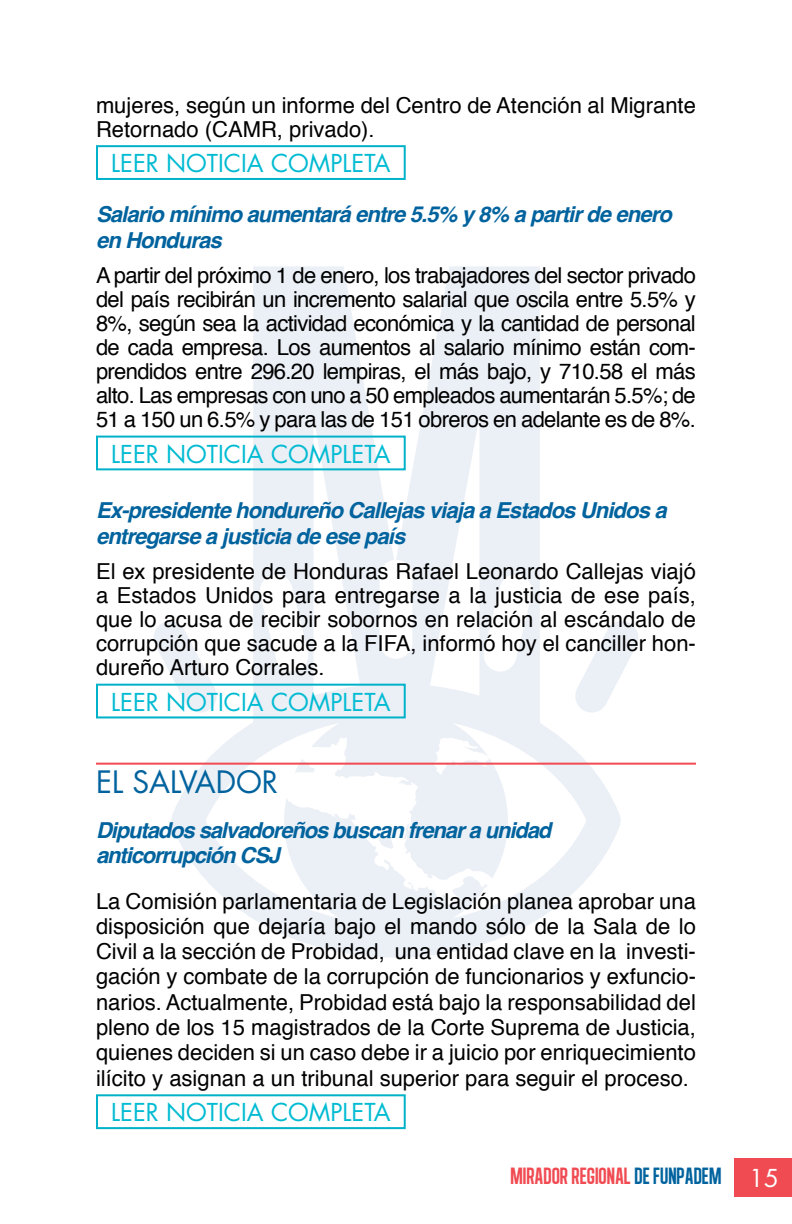
<style>
.page{position:relative;width:792px;height:1224px;background:#fff}
.page>*{position:absolute;margin:0;border:0;box-sizing:border-box;transform-origin:0 0}
.t1{font:30px "Futura LT";color:#00639e}
.t2{font:24px "Futura LT";color:#00bbd2}
.t3{font:24px "Algre Sans NC";color:#f04b52}
.t4{font:22px/24px "Helvetica";color:#000;text-align:justify}
.t5{font:italic 700 22px/25.2px "Helvetica";letter-spacing:-.04em;color:#00639e}
.s1{color:#00639e}
.s2{font-family:"Futura LT";color:#fff}
</style>
<div class="page">
<svg style="left:253px;top:266px;width:287px;height:418px;fill:#ebeff6"></svg>
<svg style="left:258px;top:573px;width:52px;height:99px"></svg>
<div style="left:380px;top:560px;width:32px;height:99px;background:#fff;border-radius:16px"></div>
<svg style="left:151px;top:621px;width:68px;height:63px"></svg>
<svg style="left:580px;top:621px;width:58px;height:63px"></svg>
<svg style="left:482px;top:573px;width:52px;height:99px"></svg>
<svg style="left:171px;top:684px;width:450px;height:274px"></svg>
<svg style="left:285px;top:738px;width:212px;height:167px"></svg>
<div style="left:734px;top:1158px;width:58px;height:39px;background:#f04b52"></div>
<hr style="left:96px;top:763px;width:600px;height:2px;background:#f04b52">
<div style="left:96px;top:145px;width:310px;height:35px;border:2px solid #00b2c9"></div>
<div style="left:96px;top:436px;width:310px;height:34px;border:2px solid #00b2c9"></div>
<div style="left:96px;top:684px;width:310px;height:34px;border:2px solid #00b2c9"></div>
<div style="left:96px;top:1094px;width:310px;height:35px;border:2px solid #00b2c9"></div>
<p class="t4" style="left:96px;top:93px;width:601px">mujeres, según un informe del Centro de Atención al Migrante<br>Retornado (CAMR, privado).</p>
<p class="t2" style="left:111px;top:148px;width:13px">LEER</p>
<p class="t2" style="left:166px;top:148px;width:138px">NOTICIA COMPLE</p>
<p class="t2" style="left:364px;top:148px;width:27px">TA</p>
<p class="t5" style="left:96px;top:202px;width:577px">Salario mínimo aumentará entre 5.5% y 8% a partir de enero en Honduras</p>
<p class="t4" style="left:96px;top:264px;width:601px">A partir del próximo 1 de enero, los trabajadores del sector privado del país recibirán un incremento salarial que oscila entre 5.5% y 8%, según sea la actividad económica y la cantidad de personal de cada empresa. Los aumentos al salario mínimo están com&shy;prendidos entre 296.20 lempiras, el más bajo, y 710.58 el más alto. Las empresas con uno a 50 empleados aumentarán 5.5%; de 51 a 150 un 6.5% y para las de 151 obreros en adelante es de 8%.</p>
<p class="t2" style="left:111px;top:438px;width:13px">LEER</p>
<p class="t2" style="left:166px;top:438px;width:138px">NOTICIA COMPLE</p>
<p class="t2" style="left:364px;top:438px;width:27px">TA</p>
<p class="t5" style="left:96px;top:498px;width:572px">Ex-presidente hondureño Callejas viaja a Estados Unidos a entregarse a justicia de ese país</p>
<p class="t4" style="left:96px;top:560px;width:602px">El ex presidente de Honduras Rafael Leonardo Callejas viajó a Estados Unidos para entregarse a la justicia de ese país, que lo acusa de recibir sobornos en relación al escándalo de corrupción que sacude a la FIFA, informó hoy el canciller hon&shy;dureño Arturo Corrales.</p>
<p class="t2" style="left:111px;top:687px;width:13px">LEER</p>
<p class="t2" style="left:166px;top:687px;width:138px">NOTICIA COMPLE</p>
<p class="t2" style="left:364px;top:687px;width:27px">TA</p>
<h1 class="t1" style="left:96px;top:762px;width:121px">EL SALVADOR</h1>
<p class="t5" style="left:96px;top:818px;width:457px">Diputados salvadoreños buscan frenar a unidad anticorrupción CSJ</p>
<p class="t4" style="left:96px;top:889px;width:602px;line-height:25.4px">La Comisión parlamentaria de Legislación planea aprobar una disposición que dejaría bajo el mando sólo de la Sala de lo Civil a la sección de Probidad, una entidad clave en la investi&shy;gación y combate de la corrupción de funcionarios y exfuncio&shy;narios. Actualmente, Probidad está bajo la responsabilidad del pleno de los 15 magistrados de la Corte Suprema de Justicia, quienes deciden si un caso debe ir a juicio por enriquecimiento ilícito y asignan a un tribunal superior para seguir el proceso.</p>
<p class="t2" style="left:111px;top:1097px;width:13px">LEER</p>
<p class="t2" style="left:166px;top:1097px;width:138px">NOTICIA COMPLE</p>
<p class="t2" style="left:364px;top:1097px;width:27px">TA</p>
<p class="t3" style="left:511px;top:1163px;width:270px">MIRADOR REGIONAL <span class="s1">DE FUNPADEM</span> <span class="s2">15</span></p>
</div>
